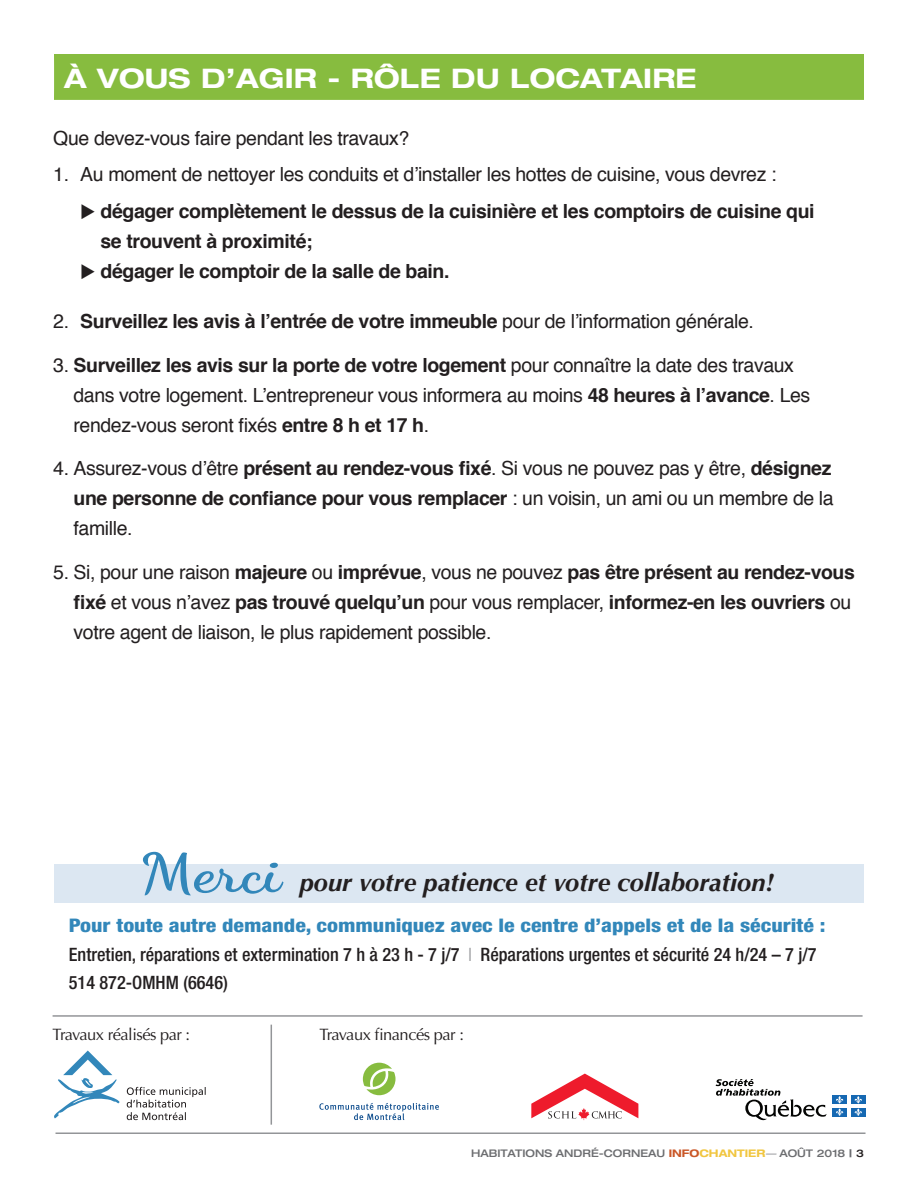
<style>
.page{position:relative;width:918px;height:1188px;background:#fff}
.page>*{position:absolute;margin:0;border:0;box-sizing:border-box;transform-origin:0 0}
.t1{font:700 expanded 27px "Helvetica Neue";letter-spacing:.01em;color:#fff}
.t2{font:italic 700 25.5px "Optima";color:#231f20}
.t3{font:19.5px/30px "Helvetica";letter-spacing:-.02em;color:#231f20}
.t4{font:700 19.5px/30px "Helvetica";letter-spacing:-.02em;color:#231f20}
.t5{font:800 condensed 18.75px "Helvetica Neue";color:#3287ba;scale:1.17 1}
.t6{font:500 condensed 18.45px/28.5px "Helvetica Neue";color:#231f20}
.t7{font:16.5px "Optima";letter-spacing:-.03em;color:#231f20}
.t8{font:500 expanded 10.5px "Helvetica Neue";color:#6c6d70}
.s1{font-weight:400}
.s2{font-weight:700}
.s3{font-family:"Dancing Script";font-size:54px;color:#3287ba}
.s4{font-weight:300;color:#939598}
.s5{font-weight:700;color:#ca5828}
.s6{font-weight:700;color:#f1c640}
.s7{font-weight:400;font-style:italic;color:#939598}
.s8{font-weight:900}
.s9{color:#231f20}
</style>
<div class="page">
<svg style="left:531px;top:1074px;width:107px;height:46px"></svg>
<svg style="left:319px;top:1103px;width:120px;height:17px"></svg>
<svg style="left:363px;top:1063px;width:33px;height:32px"></svg>
<svg style="left:716px;top:1079px;width:111px;height:41px"></svg>
<div style="left:832px;top:1096px;width:15px;height:8px;background:#1568b2"></div>
<div style="left:851px;top:1096px;width:15px;height:8px;background:#1568b2"></div>
<div style="left:832px;top:1108px;width:15px;height:8px;background:#1568b2"></div>
<svg style="left:836px;top:1096px;width:7px;height:20px"></svg>
<div style="left:851px;top:1108px;width:15px;height:8px;background:#1568b2"></div>
<svg style="left:854px;top:1096px;width:8px;height:20px"></svg>
<svg style="left:54px;top:1051px;width:66px;height:67px"></svg>
<svg style="left:127px;top:1087px;width:79px;height:33px"></svg>
<hr style="left:271px;top:1025px;width:1px;height:100px;background:#939598">
<hr style="left:56px;top:1132px;width:810px;height:2px;background:#939598">
<hr style="left:53px;top:1015px;width:810px;height:2px;background:#939598">
<div style="left:54px;top:864px;width:810px;height:39px;background:#dce7f2"></div>
<div style="left:54px;top:54px;width:810px;height:46px;background:#87bc3f"></div>
<h1 class="t1" style="left:64px;top:61px;width:634px">À VOUS D’AGIR - RÔLE DU LOCATAIRE</h1>
<p class="t3" style="left:53px;top:123px;width:358px">Que devez-vous faire pendant les travaux?</p>
<p class="t3" style="left:53px;top:160px;width:725px">1. Au moment de nettoyer les conduits et d’installer les hottes de cuisine, vous devrez :</p>
<p class="t4" style="left:101px;top:196px;width:716px;text-indent:-20px">◆ dégager complètement le dessus de la cuisinière et les comptoirs de cuisine qui se trouvent à proximité;</p>
<p class="t4" style="left:80px;top:256px;width:371px">◆ dégager le comptoir de la salle de bain.</p>
<p class="t4" style="left:53px;top:307px;width:702px"><span class="s1">2.</span> Surveillez les avis à l’entrée de votre immeuble <span class="s1">pour de l’information générale.</span></p>
<p class="t3" style="left:74px;top:351px;width:738px;text-indent:-20px">3. <span class="s2">Surveillez les avis sur la porte de votre logement</span> pour connaître la date des travaux dans votre logement. L’entrepreneur vous informera au moins <span class="s2">48 heures à l’avance</span>. Les rendez-vous seront fixés <span class="s2">entre 8 h et 17 h</span>.</p>
<p class="t3" style="left:74px;top:454px;width:762px;text-align:justify;text-indent:-20px">4. Assurez-vous d’être <span class="s2">présent au rendez-vous fixé</span>. Si vous ne pouvez pas y être, <span class="s2">désignez une personne de confiance pour vous remplacer</span> : un voisin, un ami ou un membre de la famille.</p>
<p class="t3" style="left:74px;top:558px;width:783px;text-indent:-20px">5. Si, pour une raison <span class="s2">majeure</span> ou <span class="s2">imprévue</span>, vous ne pouvez <span class="s2">pas être présent au rendez-vous fixé</span> et vous n’avez <span class="s2">pas trouvé quelqu’un</span> pour vous remplacer, <span class="s2">informez-en les ouvriers</span> ou votre agent de liaison, le plus rapidement possible.</p>
<h2 class="t2" style="left:144px;top:867px;width:632px"><span class="s3">Merci</span>pour votre patience et votre collaboration!</h2>
<p class="t5" style="left:69px;top:914px;width:648px">Pour toute autre demande, communiquez avec le centre d’appels et de la sécurité :</p>
<p class="t6" style="left:69px;top:940px;width:749px">Entretien, réparations et extermination 7 h à 23 h - 7 j/7 <span class="s4">I</span> Réparations urgentes et sécurité 24 h/24 – 7 j/7<br>514 872-OMHM (6646)</p>
<p class="t7" style="left:53px;top:1025px;width:139px">Travaux réalisés par :</p>
<p class="t7" style="left:319px;top:1025px;width:146px">Travaux financés par :</p>
<p class="t8" style="left:471px;top:1147px;width:395px">HABITATIONS ANDRÉ-CORNEAU <span class="s5">INFO</span><span class="s6">CHANTIER</span><span class="s7">—</span> AOÛT 2018 <span class="s8">|</span> <span class="s9">3</span></p>
</div>
